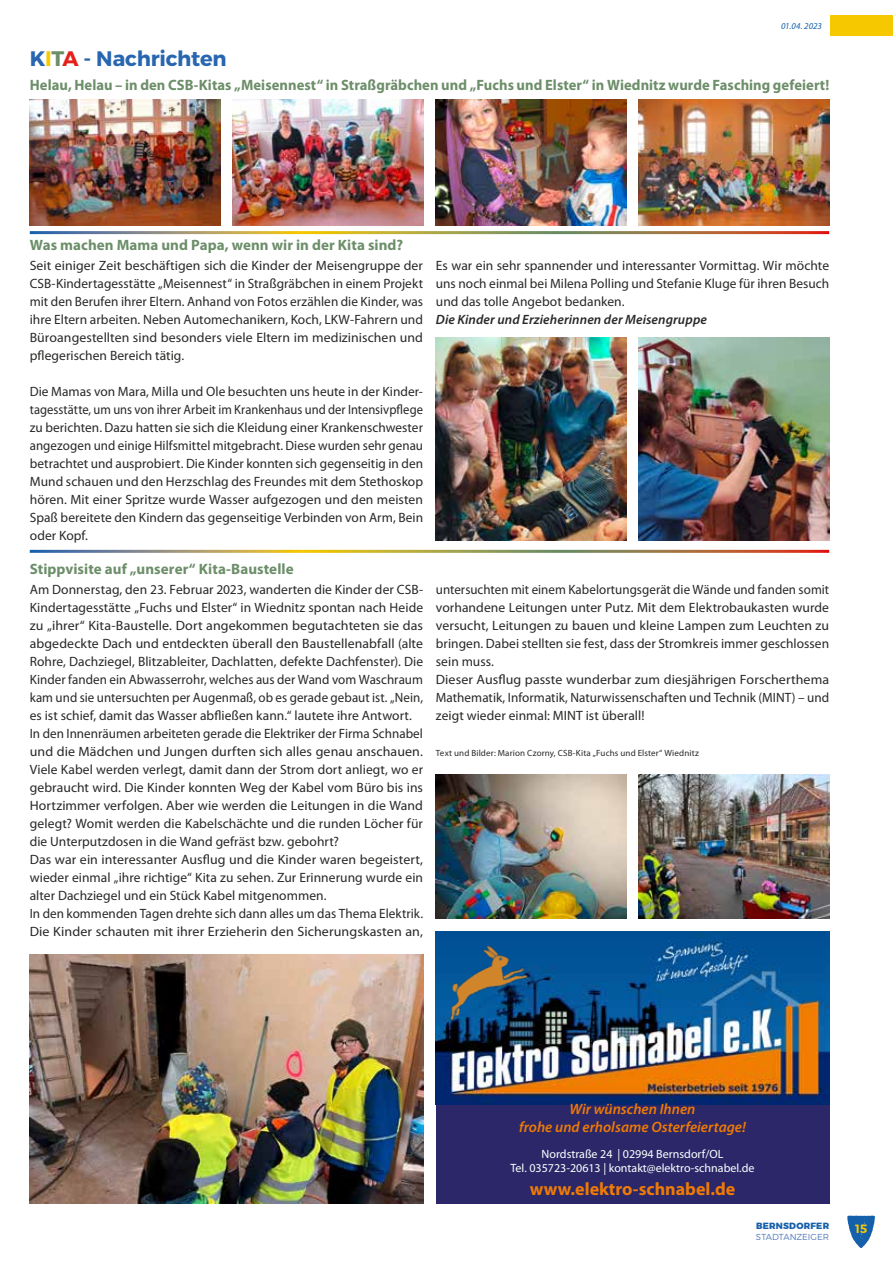
<style>
.page{position:relative;width:893px;height:1263px;background:#fff}
.page>*{position:absolute;margin:0;border:0;box-sizing:border-box;transform-origin:0 0}
.t1{font:700 21px "Montserrat";letter-spacing:-.015em;color:#2966b0}
.t2{font:700 18px "Myriad Pro";color:#ef7a05}
.t3{font:700 15px "Myriad Pro";letter-spacing:.005em;color:#6c8e69}
.t4{font:italic 600 15px/18px "Myriad Pro";color:#ef7a05;text-align:center}
.t5{font:13.5px/18px "Myriad Pro";letter-spacing:.005em;color:#282827;text-align:justify}
.t6{font:13.5px/18px "Myriad Pro";letter-spacing:.005em;color:#282827;scale:.96 1}
.t7{font:italic 600 13.5px "Myriad Pro";letter-spacing:.01em;color:#282827}
.t8{font:12px/14.4px "Myriad Pro";color:#fff;text-align:center}
.t9{font:600 12px "Montserrat";color:#f6ca00}
.t10{font:9px "Myriad Pro";letter-spacing:.02em;color:#282827}
.t11{font:800 9px "Montserrat";letter-spacing:.025em;color:#1560ab}
.t12{font:italic 9px "Myriad Pro";color:#1560ab}
.t13{font:300 8.7px "Montserrat";color:#537abd}
.s1{color:#f6ca00}
.s2{color:#6c8e69}
.s3{color:#e42018}
</style>
<div class="page">
<svg style="left:847px;top:1215px;width:28px;height:33px"></svg>
<div style="left:830px;top:15px;width:63px;height:21px;background:#f5c800"></div>
<div style="left:436px;top:931px;width:393px;height:272px;background:#2b2769"></div>
<img style="left:436px;top:931px;width:393px;height:173px">
<img style="left:436px;top:933px;width:100px;height:90px">
<img style="left:30px;top:99px;width:190px;height:126px">
<img style="left:233px;top:99px;width:190px;height:126px">
<img style="left:436px;top:99px;width:190px;height:126px">
<img style="left:639px;top:99px;width:190px;height:126px">
<img style="left:436px;top:338px;width:190px;height:203px">
<img style="left:639px;top:338px;width:190px;height:203px">
<img style="left:30px;top:954px;width:393px;height:249px">
<img style="left:436px;top:774px;width:190px;height:144px">
<img style="left:639px;top:774px;width:190px;height:144px">
<h1 class="t1" style="left:30px;top:45px;width:199px">K<span class="s1">I</span><span class="s2">T</span><span class="s3">A</span> - Nachrichten</h1>
<p class="t12" style="left:781px;top:20px;width:42px">01.04. 2023</p>
<p class="t3" style="left:30px;top:75px;width:801px">Helau, Helau – in den CSB-Kitas „Meisennest“ in Straßgräbchen und „Fuchs und Elster“ in Wiednitz wurde Fasching gefeiert!</p>
<p class="t3" style="left:30px;top:235px;width:375px">Was machen Mama und Papa, wenn wir in der Kita sind?</p>
<p class="t5" style="left:30px;top:256px;width:395px">Seit einiger Zeit beschäftigen sich die Kinder der Meisengruppe der CSB-Kindertagesstätte „Meisennest“ in Straßgräbchen in einem Projekt mit den Berufen ihrer Eltern. Anhand von Fotos erzählen die Kinder, was ihre Eltern arbeiten. Neben Automechanikern, Koch, LKW-Fahrern und Büroangestellten sind besonders viele Eltern im medizinischen und pflegerischen Bereich tätig.</p>
<p class="t5" style="left:30px;top:382px;width:395px">Die Mamas von Mara, Milla und Ole besuchten uns heute in der Kinder&shy;tagesstätte, um uns von ihrer Arbeit im Krankenhaus und der Intensivpflege zu berichten. Dazu hatten sie sich die Kleidung einer Krankenschwester angezogen und einige Hilfsmittel mitgebracht. Diese wurden sehr genau betrachtet und ausprobiert. Die Kinder konnten sich gegenseitig in den Mund schauen und den Herzschlag des Freundes mit dem Stethoskop hören. Mit einer Spritze wurde Wasser aufgezogen und den meisten Spaß bereitete den Kindern das gegenseitige Verbinden von Arm, Bein oder Kopf.</p>
<p class="t5" style="left:436px;top:256px;width:395px">Es war ein sehr spannender und interessanter Vormittag. Wir möchte uns noch einmal bei Milena Polling und Stefanie Kluge für ihren Besuch und das tolle Angebot bedanken.</p>
<p class="t7" style="left:436px;top:311px;width:273px">Die Kinder und Erzieherinnen der Meisengruppe</p>
<p class="t3" style="left:30px;top:559px;width:265px">Stippvisite auf „unserer“ Kita-Baustelle</p>
<p class="t5" style="left:30px;top:580px;width:395px;text-align:left">Am Donnerstag, den 23. Februar 2023, wanderten die Kinder der CSB-Kindertagesstätte „Fuchs und Elster“ in Wiednitz spontan nach Heide zu „ihrer“ Kita-Baustelle. Dort angekommen begutachteten sie das abgedeckte Dach und entdeckten überall den Baustellenabfall (alte Rohre, Dachziegel, Blitzableiter, Dachlatten, defekte Dachfenster). Die Kinder fanden ein Abwasserrohr, welches aus der Wand vom Waschraum kam und sie untersuchten per Augenmaß, ob es gerade gebaut ist. „Nein, es ist schief, damit das Wasser abfließen kann.“ lautete ihre Antwort.<br>In den Innenräumen arbeiteten gerade die Elektriker der Firma Schnabel und die Mädchen und Jungen durften sich alles genau anschauen.<br>Viele Kabel werden verlegt, damit dann der Strom dort anliegt, wo er gebraucht wird. Die Kinder konnten Weg der Kabel vom Büro bis ins Hortzimmer verfolgen. Aber wie werden die Leitungen in die Wand gelegt? Womit werden die Kabelschächte und die runden Löcher für die Unterputzdosen in die Wand gefräst bzw. gebohrt?<br>Das war ein interessanter Ausflug und die Kinder waren begeistert, wieder einmal „ihre richtige“ Kita zu sehen. Zur Erinnerung wurde ein alter Dachziegel und ein Stück Kabel mitgenommen.<br>In den kommenden Tagen drehte sich dann alles um das Thema Elektrik.<br>Die Kinder schauten mit ihrer Erzieherin den Sicherungskasten an,</p>
<p class="t6" style="left:436px;top:580px;width:411px">untersuchten mit einem Kabelortungsgerät die Wände und fanden somit vorhandene Leitungen unter Putz. Mit dem Elektrobaukasten wurde versucht, Leitungen zu bauen und kleine Lampen zum Leuchten zu bringen. Dabei stellten sie fest, dass der Stromkreis immer geschlossen sein muss.<br>Dieser Ausflug passte wunderbar zum diesjährigen Forscherthema Mathematik, Informatik, Naturwissenschaften und Technik (MINT) – und zeigt wieder einmal: MINT ist überall!</p>
<p class="t10" style="left:436px;top:747px;width:265px">Text und Bilder: Marion Czorny, CSB-Kita „Fuchs und Elster“ Wiednitz</p>
<p class="t4" style="left:519px;top:1099px;width:228px">Wir wünschen Ihnen<br>frohe und erholsame Osterfeiertage!</p>
<p class="t8" style="left:510px;top:1146px;width:246px">Nordstraße 24 | 02994 Bernsdorf/OL<br>Tel. 035723-20613 | kontakt@elektro-schnabel.de</p>
<h2 class="t2" style="left:530px;top:1177px;width:207px">www.elektro-schnabel.de</h2>
<p class="t11" style="left:756px;top:1220px;width:75px">BERNSDORFER</p>
<p class="t13" style="left:756px;top:1231px;width:75px">STADTANZEIGER</p>
<p class="t9" style="left:855px;top:1221px;width:13px">15</p>
</div>
